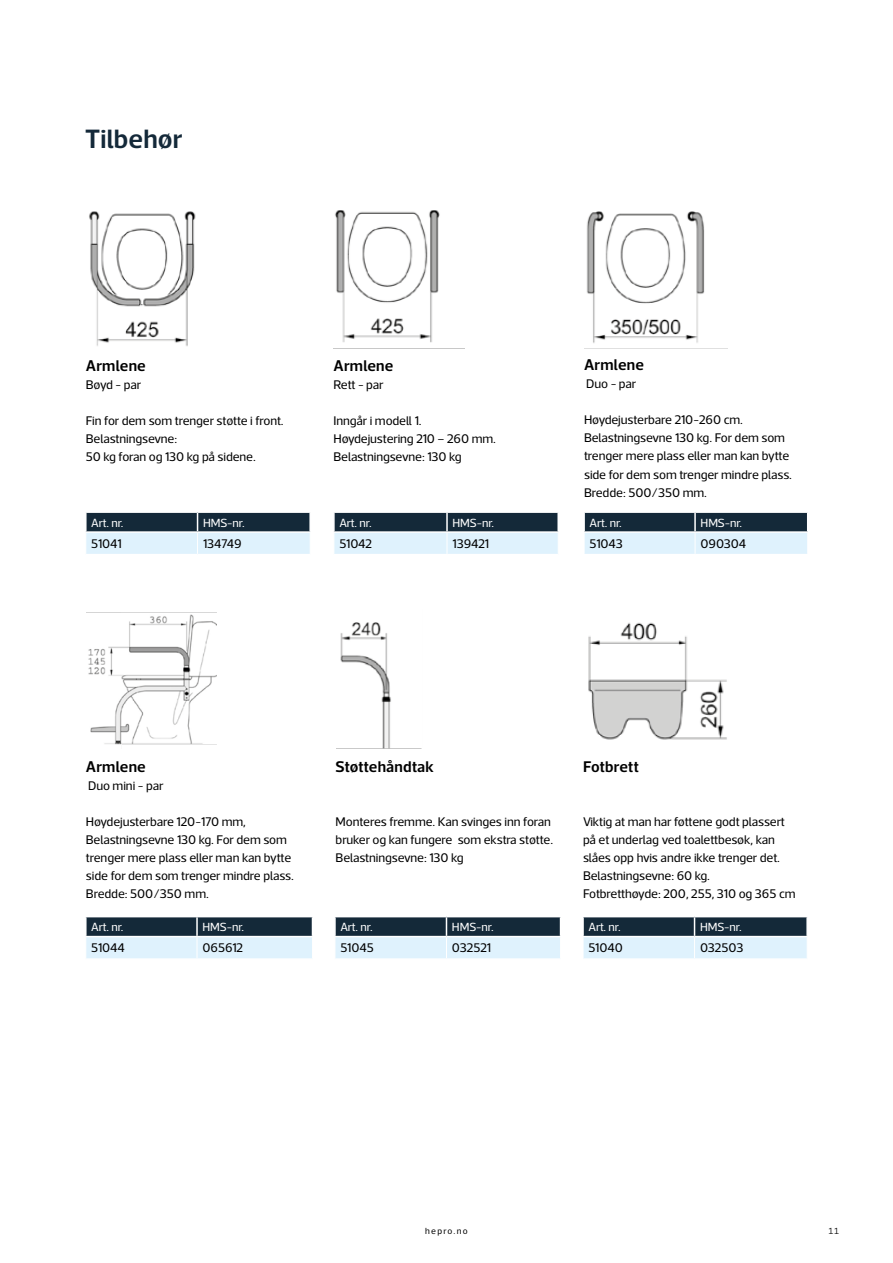
<style>
.page{position:relative;width:893px;height:1263px;background:#fff}
.page>*{position:absolute;margin:0;border:0;box-sizing:border-box;transform-origin:0 0}
.t1{font:600 27px "Acto";letter-spacing:.005em;color:#142939}
.t2{font:600 15.75px "Acto";letter-spacing:.015em;color:#000}
.t3{font:12.75px/18px "Acto";letter-spacing:-.01em;color:#000}
.t4{font:12px "Acto";letter-spacing:-.005em;color:#fff}
.t5{font:9px "Acto";letter-spacing:.13em;color:#000}
.t6{font:300 9px "Acto";color:#000}
</style>
<div class="page">
<svg style="left:86px;top:512px;width:224px;height:42px;background:#8598a5"></svg>
<hr style="left:85px;top:531px;width:113px;height:2px;background:#fff">
<hr style="left:198px;top:531px;width:113px;height:2px;background:#fff">
<svg style="left:334px;top:512px;width:224px;height:42px;background:#8598a5"></svg>
<hr style="left:333px;top:531px;width:114px;height:2px;background:#fff">
<hr style="left:447px;top:531px;width:112px;height:2px;background:#fff">
<svg style="left:584px;top:512px;width:224px;height:42px;background:#8598a5"></svg>
<hr style="left:583px;top:531px;width:112px;height:2px;background:#fff">
<hr style="left:695px;top:531px;width:113px;height:2px;background:#fff">
<svg style="left:85px;top:917px;width:228px;height:41px;background:#8497a4"></svg>
<hr style="left:85px;top:936px;width:112px;height:1px;background:#fff">
<hr style="left:197px;top:936px;width:116px;height:1px;background:#fff">
<svg style="left:335px;top:917px;width:226px;height:41px;background:#8396a3"></svg>
<hr style="left:334px;top:936px;width:112px;height:1px;background:#fff">
<hr style="left:446px;top:936px;width:115px;height:1px;background:#fff">
<img style="left:340px;top:622px;width:51px;height:126px">
<img style="left:335px;top:211px;width:105px;height:132px">
<img style="left:89px;top:211px;width:107px;height:135px">
<img style="left:586px;top:211px;width:119px;height:132px">
<svg style="left:583px;top:917px;width:225px;height:41px;background:#8497a4"></svg>
<hr style="left:582px;top:936px;width:112px;height:1px;background:#fff">
<hr style="left:694px;top:936px;width:114px;height:1px;background:#fff">
<img style="left:588px;top:622px;width:139px;height:118px">
<img style="left:87px;top:612px;width:130px;height:133px">
<h1 class="t1" style="left:85px;top:122px;width:99px">Tilbehør</h1>
<p class="t2" style="left:86px;top:356px;width:61px">Armlene</p>
<p class="t3" style="left:86px;top:375px;width:57px">Bøyd - par</p>
<p class="t3" style="left:86px;top:411px;width:199px">Fin for dem som trenger støtte i front.<br>Belastningsevne:<br>50 kg foran og 130 kg på sidene.</p>
<p class="t4" style="left:91px;top:515px;width:34px">Art. nr.</p>
<p class="t4" style="left:203px;top:515px;width:43px">HMS-nr.</p>
<p class="t3" style="left:91px;top:534px;width:32px">51041</p>
<p class="t3" style="left:203px;top:534px;width:40px">134749</p>
<p class="t2" style="left:333px;top:356px;width:61px">Armlene</p>
<p class="t3" style="left:333px;top:375px;width:52px">Rett - par</p>
<p class="t3" style="left:333px;top:411px;width:164px">Inngår i modell 1.<br>Høydejustering 210 – 260 mm.<br>Belastningsevne: 130 kg</p>
<p class="t4" style="left:339px;top:515px;width:34px">Art. nr.</p>
<p class="t4" style="left:452px;top:515px;width:43px">HMS-nr.</p>
<p class="t3" style="left:339px;top:534px;width:34px">51042</p>
<p class="t3" style="left:452px;top:534px;width:38px">139421</p>
<p class="t2" style="left:584px;top:356px;width:61px">Armlene</p>
<p class="t3" style="left:586px;top:375px;width:52px">Duo - par</p>
<p class="t3" style="left:584px;top:411px;width:209px">Høydejusterbare 210-260 cm.<br>Belastningsevne 130 kg. For dem som trenger mere plass eller man kan bytte side for dem som trenger mindre plass.<br>Bredde: 500/350 mm.</p>
<p class="t4" style="left:590px;top:515px;width:34px">Art. nr.</p>
<p class="t4" style="left:700px;top:515px;width:43px">HMS-nr.</p>
<p class="t3" style="left:590px;top:534px;width:35px">51043</p>
<p class="t3" style="left:700px;top:534px;width:47px">090304</p>
<p class="t2" style="left:86px;top:757px;width:61px">Armlene</p>
<p class="t3" style="left:88px;top:776px;width:77px">Duo mini - par</p>
<p class="t3" style="left:86px;top:812px;width:209px">Høydejusterbare 120-170 mm,<br>Belastningsevne 130 kg. For dem som trenger mere plass eller man kan bytte side for dem som trenger mindre plass.<br>Bredde: 500/350 mm.</p>
<p class="t4" style="left:91px;top:920px;width:34px">Art. nr.</p>
<p class="t4" style="left:202px;top:920px;width:43px">HMS-nr.</p>
<p class="t3" style="left:91px;top:939px;width:35px">51044</p>
<p class="t3" style="left:202px;top:939px;width:42px">065612</p>
<p class="t2" style="left:336px;top:757px;width:100px">Støttehåndtak</p>
<p class="t2" style="left:583px;top:757px;width:57px">Fotbrett</p>
<p class="t3" style="left:336px;top:812px;width:219px">Monteres fremme. Kan svinges inn foran bruker og kan fungere som ekstra støtte.<br>Belastningsevne: 130 kg</p>
<p class="t3" style="left:583px;top:812px;width:214px">Viktig at man har føttene godt plassert på et underlag ved toalettbesøk, kan slåes opp hvis andre ikke trenger det.<br>Belastningsevne: 60 kg.<br>Fotbretthøyde: 200, 255, 310 og 365 cm</p>
<p class="t4" style="left:340px;top:920px;width:34px">Art. nr.</p>
<p class="t4" style="left:452px;top:920px;width:43px">HMS-nr.</p>
<p class="t3" style="left:340px;top:939px;width:35px">51045</p>
<p class="t3" style="left:452px;top:939px;width:41px">032521</p>
<p class="t4" style="left:588px;top:920px;width:34px">Art. nr.</p>
<p class="t4" style="left:700px;top:920px;width:43px">HMS-nr.</p>
<p class="t3" style="left:588px;top:939px;width:36px">51040</p>
<p class="t3" style="left:700px;top:939px;width:45px">032503</p>
<p class="t5" style="left:425px;top:1226px;width:44px">hepro.no</p>
<p class="t6" style="left:829px;top:1225px;width:12px">11</p>
</div>
